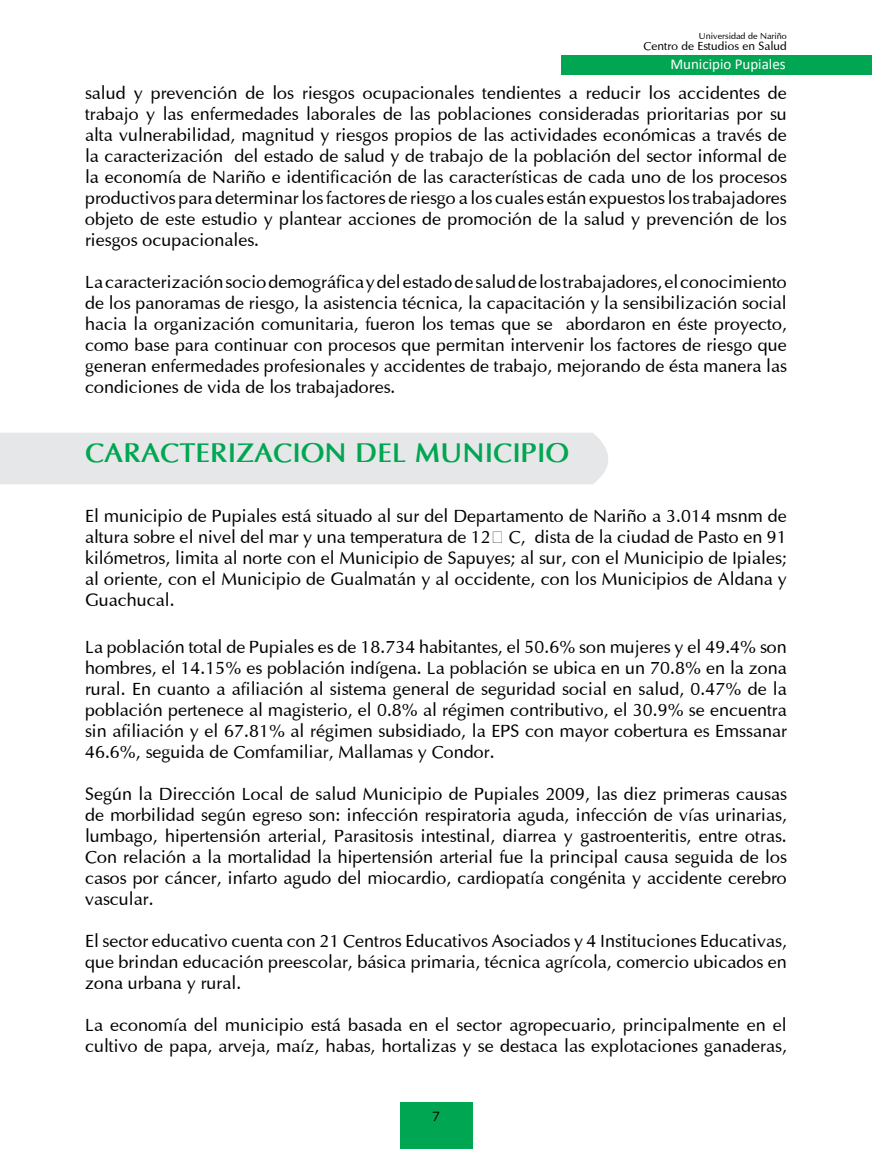
<style>
.page{position:relative;width:872px;height:1149px;background:#fff}
.page>*{position:absolute;margin:0;border:0;box-sizing:border-box;transform-origin:0 0}
.t1{font:700 27px "Optima";color:#00a651}
.t2{font:18px/21px "Optima";color:#000;text-align:justify}
.t3{font:15px "Calibri";color:#fff}
.t4{font:15px "Skia";color:#000}
.t5{font:12px "Optima";color:#000}
.t6{font:9px "Optima";color:#000}
</style>
<div class="page">
<div style="left:561px;top:55px;width:311px;height:19px;background:#00a651"></div>
<div style="left:400px;top:1101px;width:72px;height:47px;background:#00a651"></div>
<div style="left:0;top:433px;width:608px;height:51px;background:#e6e7e8"></div>
<p class="t6" style="left:699px;top:31px;width:90px">Universidad de Nariño</p>
<p class="t5" style="left:643px;top:38px;width:145px">Centro de Estudios en Salud</p>
<p class="t3" style="left:670px;top:54px;width:117px">Municipio Pupiales</p>
<p class="t2" style="left:85px;top:82px;width:703px">salud y prevención de los riesgos ocupacionales tendientes a reducir los accidentes de trabajo y las enfermedades laborales de las poblaciones consideradas prioritarias por su alta vulnerabilidad, magnitud y riesgos propios de las actividades económicas a través de la caracterización del estado de salud y de trabajo de la población del sector informal de la economía de Nariño e identificación de las características de cada uno de los procesos productivos para determinar los factores de riesgo a los cuales están expuestos los trabajadores objeto de este estudio y plantear acciones de promoción de la salud y prevención de los riesgos ocupacionales.</p>
<p class="t2" style="left:85px;top:271px;width:703px">La caracterización socio demográfica y del estado de salud de los trabajadores, el conocimiento de los panoramas de riesgo, la asistencia técnica, la capacitación y la sensibilización social hacia la organización comunitaria, fueron los temas que se abordaron en éste proyecto, como base para continuar con procesos que permitan intervenir los factores de riesgo que generan enfermedades profesionales y accidentes de trabajo, mejorando de ésta manera las condiciones de vida de los trabajadores.</p>
<h1 class="t1" style="left:85px;top:436px;width:486px">CARACTERIZACION DEL MUNICIPIO</h1>
<p class="t2" style="left:85px;top:505px;width:703px">El municipio de Pupiales está situado al sur del Departamento de Nariño a 3.014 msnm de altura sobre el nivel del mar y una temperatura de 12° C, dista de la ciudad de Pasto en 91 kilómetros, limita al norte con el Municipio de Sapuyes; al sur, con el Municipio de Ipiales; al oriente, con el Municipio de Gualmatán y al occidente, con los Municipios de Aldana y Guachucal.</p>
<p class="t2" style="left:85px;top:636px;width:703px">La población total de Pupiales es de 18.734 habitantes, el 50.6% son mujeres y el 49.4% son hombres, el 14.15% es población indígena. La población se ubica en un 70.8% en la zona rural. En cuanto a afiliación al sistema general de seguridad social en salud, 0.47% de la población pertenece al magisterio, el 0.8% al régimen contributivo, el 30.9% se encuentra sin afiliación y el 67.81% al régimen subsidiado, la EPS con mayor cobertura es Emssanar 46.6%, seguida de Comfamiliar, Mallamas y Condor.</p>
<p class="t2" style="left:85px;top:783px;width:703px">Según la Dirección Local de salud Municipio de Pupiales 2009, las diez primeras causas de morbilidad según egreso son: infección respiratoria aguda, infección de vías urinarias, lumbago, hipertensión arterial, Parasitosis intestinal, diarrea y gastroenteritis, entre otras.<br>Con relación a la mortalidad la hipertensión arterial fue la principal causa seguida de los casos por cáncer, infarto agudo del miocardio, cardiopatía congénita y accidente cerebro vascular.</p>
<p class="t2" style="left:85px;top:930px;width:703px">El sector educativo cuenta con 21 Centros Educativos Asociados y 4 Instituciones Educativas, que brindan educación preescolar, básica primaria, técnica agrícola, comercio ubicados en zona urbana y rural.</p>
<p class="t2" style="left:85px;top:1014px;width:703px">La economía del municipio está basada en el sector agropecuario, principalmente en el cultivo de papa, arveja, maíz, habas, hortalizas y se destaca las explotaciones ganaderas,</p>
<p class="t4" style="left:432px;top:1105px;width:9px">7</p>
</div>
